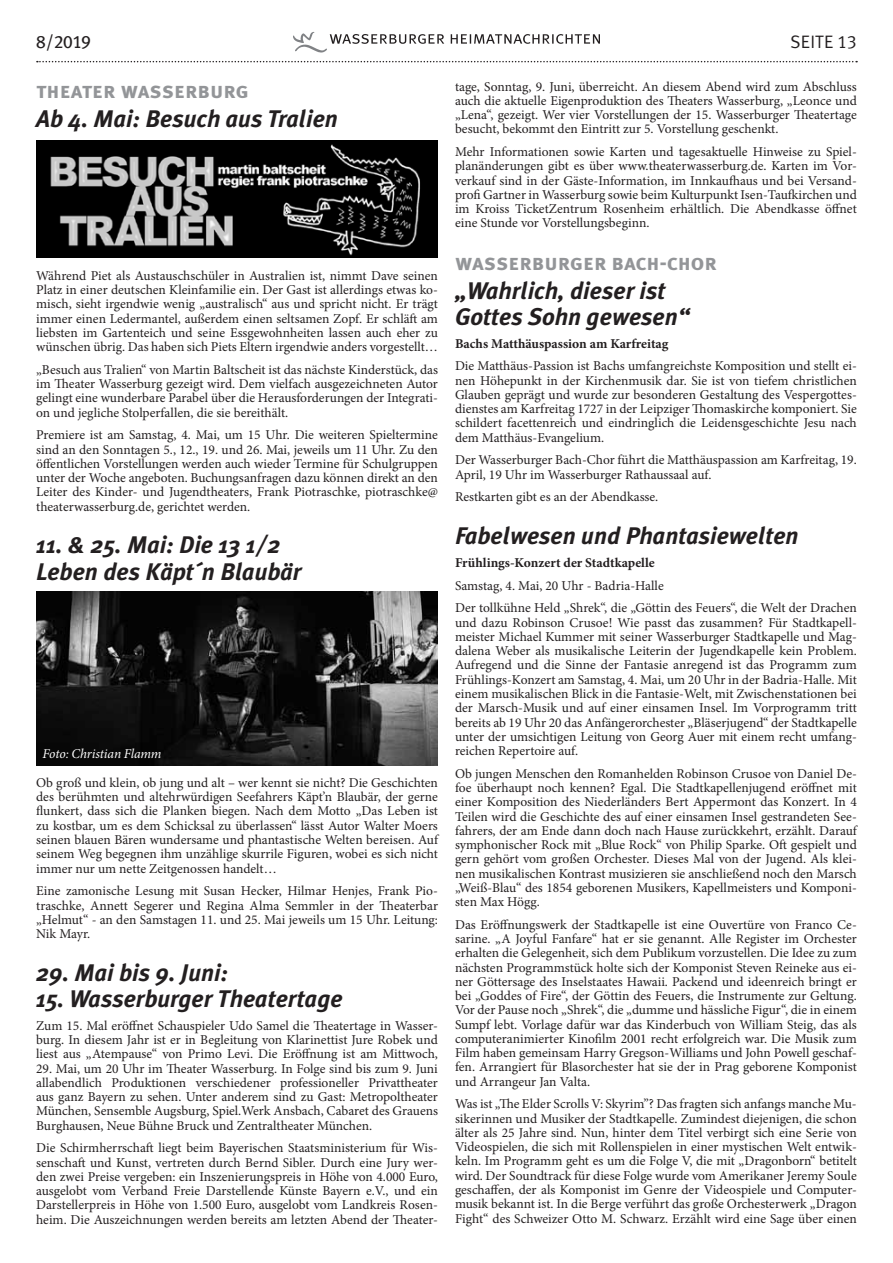
<style>
.page{position:relative;width:893px;height:1263px;background:#fff}
.page>*{position:absolute;margin:0;border:0;box-sizing:border-box;transform-origin:0 0}
.t1{font:italic 700 24px/26.2px "Meta Plus";color:#231f20}
.t2{font:22.5px "Meta Plus Bold Caps";color:#939598}
.t3{font:18px "Meta Plus Normal";letter-spacing:.01em;color:#231f20}
.t4{font:18px "Meta Plus Book Caps";color:#231f20}
.t5{font:13.5px/14.2px "Minion Pro";color:#231f20;text-align:justify}
.t6{font:700 13.5px "Minion Pro";color:#231f20}
.t7{font:italic 13.5px "Minion Pro";letter-spacing:-.01em;color:#fff}
.s1{font-family:"Meta Plus Normal Caps"}
</style>
<div class="page">
<svg style="left:37px;top:61px;width:820px;height:1px"></svg>
<svg style="left:293px;top:32px;width:307px;height:21px"></svg>
<img style="left:36px;top:140px;width:402px;height:117px">
<img style="left:36px;top:591px;width:402px;height:174px">
<h3 class="t4" style="left:36px;top:32px;width:56px">8/2019</h3>
<h3 class="t3" style="left:790px;top:32px;width:68px">SEITE <span class="s1">13</span></h3>
<h2 class="t2" style="left:36px;top:78px;width:214px">theater wasserburg</h2>
<h1 class="t1" style="left:36px;top:105px;width:303px">Ab 4. Mai: Besuch aus Tralien</h1>
<p class="t5" style="left:455px;top:79px;width:403px">tage, Sonntag, 9. Juni, überreicht. An diesem Abend wird zum Abschluss auch die aktuelle Eigenproduktion des Theaters Wasserburg, „Leonce und „Lena“, gezeigt. Wer vier Vorstellungen der 15. Wasserburger Theatertage besucht, bekommt den Eintritt zur 5. Vorstellung geschenkt.</p>
<p class="t5" style="left:455px;top:145px;width:403px">Mehr Informationen sowie Karten und tagesaktuelle Hinweise zu Spiel&shy;planänderungen gibt es über www.theaterwasserburg.de. Karten im Vor&shy;verkauf sind in der Gäste-Information, im Innkaufhaus und bei Versand&shy;profi Gartner in Wasserburg sowie beim Kulturpunkt Isen-Taufkirchen und im Kroiss TicketZentrum Rosenheim erhältlich. Die Abendkasse öffnet eine Stunde vor Vorstellungsbeginn.</p>
<h2 class="t2" style="left:455px;top:249px;width:263px">wasserburger bach-chor</h2>
<h1 class="t1" style="left:455px;top:277px;width:236px">„Wahrlich, dieser ist<br>Gottes Sohn gewesen“</h1>
<p class="t6" style="left:455px;top:334px;width:215px">Bachs Matthäuspassion am Karfreitag</p>
<p class="t5" style="left:455px;top:359px;width:403px">Die Matthäus-Passion ist Bachs umfangreichste Komposition und stellt ei&shy;nen Höhepunkt in der Kirchenmusik dar. Sie ist von tiefem christlichen Glauben geprägt und wurde zur besonderen Gestaltung des Vespergottes&shy;dienstes am Karfreitag 1727 in der Leipziger Thomaskirche komponiert. Sie schildert facettenreich und eindringlich die Leidensgeschichte Jesu nach dem Matthäus-Evangelium.</p>
<p class="t5" style="left:455px;top:453px;width:403px">Der Wasserburger Bach-Chor führt die Matthäuspassion am Karfreitag, 19.<br>April, 19 Uhr im Wasserburger Rathaussaal auf.</p>
<p class="t5" style="left:455px;top:490px;width:205px">Restkarten gibt es an der Abendkasse.</p>
<h1 class="t1" style="left:455px;top:523px;width:345px">Fabelwesen und Phantasiewelten</h1>
<p class="t6" style="left:455px;top:553px;width:201px">Frühlings-Konzert der Stadtkapelle</p>
<p class="t5" style="left:455px;top:574px;width:403px;line-height:22.8px">Samstag, 4. Mai, 20 Uhr - Badria-Halle<br>Der tollkühne Held „Shrek“, die „Göttin des Feuers“, die Welt der Drachen</p>
<p class="t5" style="left:455px;top:615px;width:403px">und dazu Robinson Crusoe! Wie passt das zusammen? Für Stadtkapell&shy;meister Michael Kummer mit seiner Wasserburger Stadtkapelle und Mag&shy;dalena Weber als musikalische Leiterin der Jugendkapelle kein Problem.<br>Aufregend und die Sinne der Fantasie anregend ist das Programm zum Frühlings-Konzert am Samstag, 4. Mai, um 20 Uhr in der Badria-Halle. Mit einem musikalischen Blick in die Fantasie-Welt, mit Zwischenstationen bei der Marsch-Musik und auf einer einsamen Insel. Im Vorprogramm tritt bereits ab 19 Uhr 20 das Anfängerorchester „Bläserjugend“ der Stadtkapelle unter der umsichtigen Leitung von Georg Auer mit einem recht umfang&shy;reichen Repertoire auf.</p>
<p class="t5" style="left:455px;top:766px;width:403px">Ob jungen Menschen den Romanhelden Robinson Crusoe von Daniel De&shy;foe überhaupt noch kennen? Egal. Die Stadtkapellenjugend eröffnet mit einer Komposition des Niederländers Bert Appermont das Konzert. In 4<br>Teilen wird die Geschichte des auf einer einsamen Insel gestrandeten See&shy;fahrers, der am Ende dann doch nach Hause zurückkehrt, erzählt. Darauf symphonischer Rock mit „Blue Rock“ von Philip Sparke. Oft gespielt und gern gehört vom großen Orchester. Dieses Mal von der Jugend. Als klei&shy;nen musikalischen Kontrast musizieren sie anschließend noch den Marsch „Weiß-Blau“ des 1854 geborenen Musikers, Kapellmeisters und Komponi&shy;sten Max Högg.</p>
<p class="t5" style="left:455px;top:917px;width:403px">Das Eröffnungswerk der Stadtkapelle ist eine Ouvertüre von Franco Ce&shy;sarine. „A Joyful Fanfare“ hat er sie genannt. Alle Register im Orchester erhalten die Gelegenheit, sich dem Publikum vorzustellen. Die Idee zu zum nächsten Programmstück holte sich der Komponist Steven Reineke aus ei&shy;ner Göttersage des Inselstaates Hawaii. Packend und ideenreich bringt er bei „Goddes of Fire“, der Göttin des Feuers, die Instrumente zur Geltung.<br>Vor der Pause noch „Shrek“, die „dumme und hässliche Figur“, die in einem Sumpf lebt. Vorlage dafür war das Kinderbuch von William Steig, das als computeranimierter Kinofilm 2001 recht erfolgreich war. Die Musik zum Film haben gemeinsam Harry Gregson-Williams und John Powell geschaf&shy;fen. Arrangiert für Blasorchester hat sie der in Prag geborene Komponist und Arrangeur Jan Valta.</p>
<p class="t5" style="left:455px;top:1097px;width:403px">Was ist „The Elder Scrolls V: Skyrim”? Das fragten sich anfangs manche Mu&shy;sikerinnen und Musiker der Stadtkapelle. Zumindest diejenigen, die schon älter als 25 Jahre sind. Nun, hinter dem Titel verbirgt sich eine Serie von Videospielen, die sich mit Rollenspielen in einer mystischen Welt entwic&shy;keln. Im Programm geht es um die Folge V, die mit „Dragonborn“ betitelt wird. Der Soundtrack für diese Folge wurde vom Amerikaner Jeremy Soule geschaffen, der als Komponist im Genre der Videospiele und Computer&shy;musik bekannt ist. In die Berge verführt das große Orchesterwerk „Dragon Fight“ des Schweizer Otto M. Schwarz. Erzählt wird eine Sage über einen</p>
<p class="t5" style="left:36px;top:268px;width:403px">Während Piet als Austauschschüler in Australien ist, nimmt Dave seinen Platz in einer deutschen Kleinfamilie ein. Der Gast ist allerdings etwas ko&shy;misch, sieht irgendwie wenig „australisch“ aus und spricht nicht. Er trägt immer einen Ledermantel, außerdem einen seltsamen Zopf. Er schläft am liebsten im Gartenteich und seine Essgewohnheiten lassen auch eher zu wünschen übrig. Das haben sich Piets Eltern irgendwie anders vorgestellt…</p>
<p class="t5" style="left:36px;top:362px;width:403px">„Besuch aus Tralien“ von Martin Baltscheit ist das nächste Kinderstück, das im Theater Wasserburg gezeigt wird. Dem vielfach ausgezeichneten Autor gelingt eine wunderbare Parabel über die Herausforderungen der Integrati&shy;on und jegliche Stolperfallen, die sie bereithält.</p>
<p class="t5" style="left:36px;top:428px;width:403px">Premiere ist am Samstag, 4. Mai, um 15 Uhr. Die weiteren Spieltermine sind an den Sonntagen 5., 12., 19. und 26. Mai, jeweils um 11 Uhr. Zu den öffentlichen Vorstellungen werden auch wieder Termine für Schulgruppen unter der Woche angeboten. Buchungsanfragen dazu können direkt an den Leiter des Kinder- und Jugendtheaters, Frank Piotraschke, piotraschke@ theaterwasserburg.de, gerichtet werden.</p>
<h1 class="t1" style="left:36px;top:532px;width:267px">11. &amp; 25. Mai: Die 13 1/2<br>Leben des Käpt´n Blaubär</h1>
<p class="t7" style="left:43px;top:745px;width:121px">Foto: Christian Flamm</p>
<p class="t5" style="left:36px;top:775px;width:403px">Ob groß und klein, ob jung und alt – wer kennt sie nicht? Die Geschichten des berühmten und altehrwürdigen Seefahrers Käpt’n Blaubär, der gerne flunkert, dass sich die Planken biegen. Nach dem Motto „Das Leben ist zu kostbar, um es dem Schicksal zu überlassen“ lässt Autor Walter Moers seinen blauen Bären wundersame und phantastische Welten bereisen. Auf seinem Weg begegnen ihm unzählige skurrile Figuren, wobei es sich nicht immer nur um nette Zeitgenossen handelt…</p>
<p class="t5" style="left:36px;top:884px;width:403px">Eine zamonische Lesung mit Susan Hecker, Hilmar Henjes, Frank Pio&shy;traschke, Annett Segerer und Regina Alma Semmler in der Theaterbar „Helmut“ - an den Samstagen 11. und 25. Mai jeweils um 15 Uhr. Leitung:<br>Nik Mayr.</p>
<h1 class="t1" style="left:36px;top:959px;width:193px">29. Mai bis 9. Juni:</h1>
<h1 class="t1" style="left:36px;top:985px;width:308px">15. Wasserburger Theatertage</h1>
<p class="t5" style="left:36px;top:1018px;width:403px">Zum 15. Mal eröffnet Schauspieler Udo Samel die Theatertage in Wasser&shy;burg. In diesem Jahr ist er in Begleitung von Klarinettist Jure Robek und liest aus „Atempause“ von Primo Levi. Die Eröffnung ist am Mittwoch,</p>
<p class="t5" style="left:36px;top:1061px;width:403px">29. Mai, um 20 Uhr im Theater Wasserburg. In Folge sind bis zum 9. Juni allabendlich Produktionen verschiedener professioneller Privattheater aus ganz Bayern zu sehen. Unter anderem sind zu Gast: Metropoltheater München, Sensemble Augsburg, Spiel.Werk Ansbach, Cabaret des Grauens Burghausen, Neue Bühne Bruck und Zentraltheater München.</p>
<p class="t5" style="left:36px;top:1141px;width:403px">Die Schirmherrschaft liegt beim Bayerischen Staatsministerium für Wis&shy;senschaft und Kunst, vertreten durch Bernd Sibler. Durch eine Jury wer&shy;den zwei Preise vergeben: ein Inszenierungspreis in Höhe von 4.000 Euro, ausgelobt vom Verband Freie Darstellende Künste Bayern e.V., und ein Darstellerpreis in Höhe von 1.500 Euro, ausgelobt vom Landkreis Rosen&shy;heim. Die Auszeichnungen werden bereits am letzten Abend der Theater-</p>
</div>
